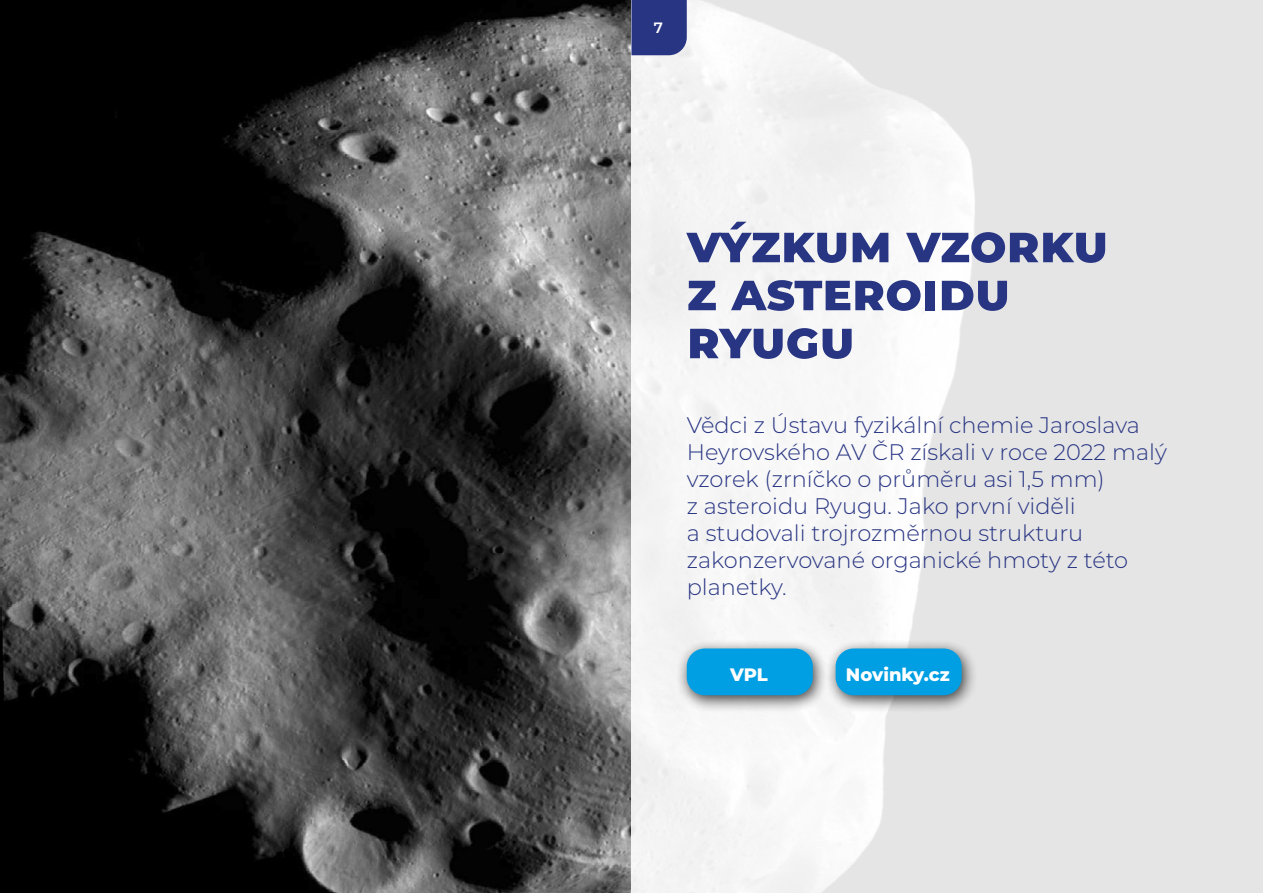
<style>
.page{position:relative;width:1263px;height:893px;background:#fff}
.page>*{position:absolute;margin:0;border:0;box-sizing:border-box;transform-origin:0 0}
.t1{font:800 51px/48px "Montserrat";color:#283583}
.t2{font:300 22.5px/27px "Montserrat";color:#283583}
.t3{font:800 18px "Montserrat";letter-spacing:-.01em;color:#fff}
.t4{font:600 15px "Montserrat";color:#fff}
</style>
<div class="page">
<img style="left:0;top:0;width:631px;height:893px">
<svg style="left:631px;top:0;width:632px;height:893px;fill:#e5e5e5"></svg>
<div style="left:675px;top:638px;width:154px;height:75px;background:#000;opacity:.75"></div>
<div style="left:687px;top:648px;width:126px;height:47px;background:#009fe3;border-radius:18px"></div>
<div style="left:824px;top:638px;width:154px;height:75px;background:#000;opacity:.75"></div>
<div style="left:836px;top:648px;width:126px;height:47px;background:#009fe3;border-radius:18px"></div>
<div style="left:631px;top:0;width:56px;height:55px;background:#283583"></div>
<p class="t4" style="left:654px;top:17px;width:11px">7</p>
<h1 class="t1" style="left:687px;top:217px;width:423px">Výzkum vzorku z asteroidu<br>Ryugu</h1>
<p class="t2" style="left:687px;top:411px;width:482px">Vědci z Ústavu fyzikální chemie Jaroslava Heyrovského AV ČR získali v roce 2022 malý vzorek (zrníčko o průměru asi 1,5 mm)<br>z asteroidu Ryugu. Jako první viděli<br>a studovali trojrozměrnou strukturu zakonzervované organické hmoty z této planetky.</p>
<p class="t3" style="left:730px;top:661px;width:39px">VPL</p>
<p class="t3" style="left:846px;top:661px;width:105px">Novinky.cz</p>
</div>
